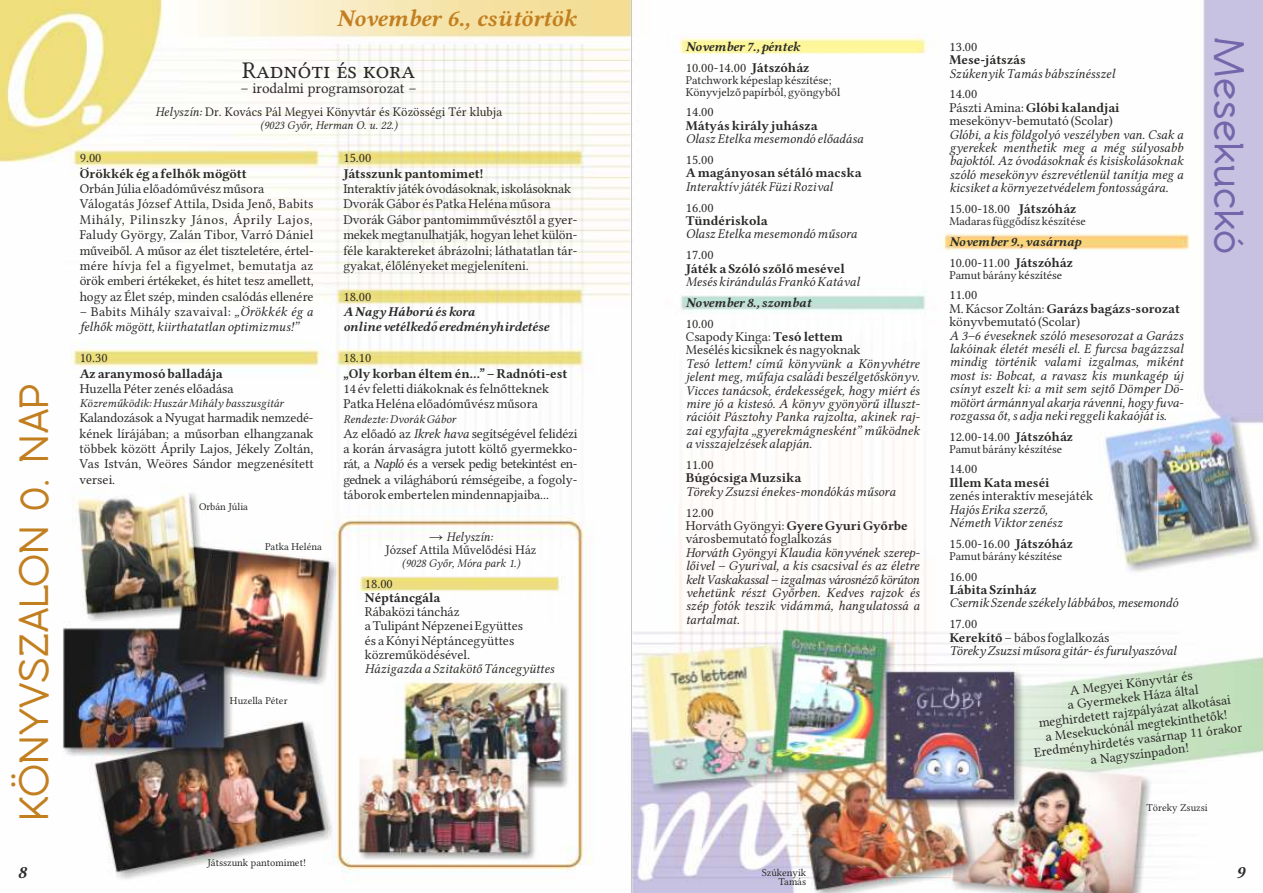
<style>
.page{position:relative;width:1263px;height:893px;background:#fff}
.page>*{position:absolute;margin:0;border:0;box-sizing:border-box;transform-origin:0 0}
.t1{font:600 42px "Rawengulk";color:#c27f20}
.t2{font:600 42px "Rawengulk";color:#7466aa}
.t3{font:24px "Lin Libertine BI";color:#c27f20}
.t4{font:24px "Lin Libertine Capitals";color:#2b2a29}
.t5{font:18px "Lin Libertine BI";color:#2b2a29}
.t6{font:15px "Lin Libertine";color:#2b2a29}
.t7{font:13.5px/15.5px "Lin Libertine";color:#2b2a29}
.t8{font:13.5px/13.4px "Lin Libertine I";color:#2b2a29;text-align:justify}
.t9{font:13.5px "Lin Libertine B";color:#2b2a29}
.t10{font:13.5px/15.5px "Lin Libertine BI";color:#2b2a29}
.t11{font:13.5px "Lin Libertine";letter-spacing:.025em;color:#2b2a29}
.t12{font:13.2px "Lin Libertine";color:#2b2a29}
.t13{font:13.2px "Lin Libertine I";color:#2b2a29}
.t14{font:12px/11.9px "Lin Libertine";color:#2b2a29}
.t15{font:12px "Lin Libertine I";color:#2b2a29}
.t16{font:10.5px/9px "Lin Libertine";color:#2b2a29;text-align:right}
.s1{font-family:"Lin Libertine I"}
.s2{font-family:"Lin Libertine"}
.s3{font-family:"Lin Libertine B"}
</style>
<div class="page">
<img style="left:0;top:0;width:1263px;height:893px">
<hr style="left:631px;top:0;width:1px;height:893px;background:#c5c6c6">
<h1 class="t1" style="left:15px;top:821px;width:439px;rotate:-90deg">KÖNYVSZALON 0. NAP</h1>
<h2 class="t3" style="left:337px;top:5px;width:241px">November 6., csütörtök</h2>
<h2 class="t4" style="left:242px;top:56px;width:174px">Radnóti és kora</h2>
<p class="t6" style="left:241px;top:80px;width:178px">– irodalmi programsorozat –</p>
<p class="t12" style="left:155px;top:105px;width:348px"><span class="s1">Helyszín:</span> Dr. Kovács Pál Megyei Könyvtár és Közösségi Tér klubja</p>
<p class="t15" style="left:260px;top:118px;width:139px">(9023 Győr, Herman O. u. 22.)</p>
<p class="t7" style="left:80px;top:150px;width:23px">9.00</p>
<p class="t9" style="left:80px;top:165px;width:168px">Örökkék éga felhők mögött</p>
<p class="t7" style="left:80px;top:181px;width:236px">Orbán Júlia előadóművész műsora Válogatás József Attila, Dsida Jenő, Babits Mihály, Pilinszky János, Áprily Lajos, Faludy György, Zalán Tibor, Varró Dániel műveiből. A műsor az élet tiszteletére, értel&shy;mére hívja fel a figyelmet, bemutatja az örök emberi értékeket, és hitet tesz amellett, hogy az Élet szép, minden csalódás ellenére</p>
<p class="t11" style="left:80px;top:304px;width:235px">– Babits Mihály szavaival: <span class="s1">„Örökkék ég a</span></p>
<p class="t8" style="left:80px;top:320px;width:220px">felhők mögött, kiirthatatlan optimizmus!”</p>
<p class="t7" style="left:80px;top:350px;width:30px">10.30</p>
<p class="t9" style="left:80px;top:366px;width:145px">Az aranymosó balladája</p>
<p class="t7" style="left:80px;top:381px;width:156px">Huzella Péter zenés előadása</p>
<p class="t15" style="left:80px;top:396px;width:205px">Közreműködik: Huszár Mihály basszusgitár</p>
<p class="t7" style="left:80px;top:410px;width:235px;text-align:justify">Kalandozások a Nyugat harmadik nemzedé&shy;kének lírájában; a műsorban elhangzanak többek között Áprily Lajos, Jékely Zoltán, Vas István, Weöres Sándor megzenésített versei.</p>
<p class="t16" style="left:199px;top:502px;width:50px">Orbán Júlia</p>
<p class="t16" style="left:265px;top:542px;width:58px">Patka Heléna</p>
<p class="t16" style="left:230px;top:696px;width:59px">Huzella Péter</p>
<p class="t7" style="left:343px;top:150px;width:30px">15.00</p>
<p class="t9" style="left:343px;top:165px;width:141px">Játsszunk pantomimet!</p>
<p class="t7" style="left:343px;top:181px;width:235px">Interaktív játékóvodásoknak,iskolásoknak Dvorák Gábor és Patka Heléna műsora Dvorák Gábor pantomimművésztől a gyer&shy;mekek megtanulhatják, hogyan lehet külön&shy;féle karaktereket ábrázolni; láthatatlan tár&shy;gyakat, élőlényeket megjeleníteni.</p>
<p class="t7" style="left:343px;top:289px;width:30px">18.00</p>
<p class="t10" style="left:343px;top:304px;width:207px">A Nagy Háború és kora<br>online vetélkedő eredményhirdetése</p>
<p class="t7" style="left:343px;top:350px;width:30px">18.10</p>
<p class="t9" style="left:343px;top:366px;width:225px">„Oly korban éltem én…” – Radnóti-est</p>
<p class="t7" style="left:343px;top:381px;width:207px">14 év feletti diákoknak és felnőtteknek<br>Patka Heléna előadóművész műsora</p>
<p class="t15" style="left:343px;top:412px;width:114px">Rendezte: Dvorák Gábor</p>
<p class="t7" style="left:343px;top:425px;width:236px;text-align:justify">Az előadó az <span class="s1">Ikrek hava</span> segítségével felidézi a korán árvaságra jutott költő gyermekko&shy;rát, a <span class="s1">Napló</span> és a versek pedig betekintést en&shy;gednek a világháború rémségeibe, a fogoly&shy;táborok embertelen mindennapjaiba...</p>
<p class="t13" style="left:429px;top:529px;width:66px"><span class="s2">→</span> Helyszín:</p>
<p class="t12" style="left:386px;top:543px;width:152px">József Attila Művelődési Ház</p>
<p class="t15" style="left:402px;top:556px;width:120px">(9028 Győr, Móra park 1.)</p>
<p class="t7" style="left:365px;top:576px;width:30px">18.00</p>
<p class="t9" style="left:365px;top:590px;width:77px">Néptáncgála</p>
<p class="t7" style="left:365px;top:605px;width:160px;line-height:14.1px">Rábaközi táncház<br>a Tulipánt Népzenei Együttes és a Kónyi Néptáncegyüttes közreműködésével.</p>
<p class="t8" style="left:365px;top:662px;width:191px">Házigazda a Szitakötő Táncegyüttes</p>
<p class="t10" style="left:686px;top:39px;width:116px">November 7., péntek</p>
<p class="t7" style="left:686px;top:60px;width:125px">10.00-14.00 <span class="s3">Játszóház</span></p>
<p class="t14" style="left:686px;top:74px;width:156px">Patchwork képeslap készítése;<br>Könyvjelző papírból, gyöngyből</p>
<p class="t7" style="left:686px;top:104px;width:30px">14.00</p>
<p class="t9" style="left:686px;top:118px;width:133px">Mátyás király juhásza</p>
<p class="t8" style="left:686px;top:132px;width:179px">Olasz Etelka mesemondó előadása</p>
<p class="t7" style="left:686px;top:152px;width:30px">15.00</p>
<p class="t9" style="left:686px;top:165px;width:177px">A magányosan sétáló macska</p>
<p class="t8" style="left:686px;top:180px;width:149px">Interaktív játék Füzi Rozival</p>
<p class="t7" style="left:686px;top:199px;width:30px">16.00</p>
<p class="t9" style="left:686px;top:213px;width:84px">Tündériskola</p>
<p class="t8" style="left:686px;top:227px;width:173px">Olasz Etelka mesemondó műsora</p>
<p class="t7" style="left:686px;top:247px;width:30px">17.00</p>
<p class="t9" style="left:686px;top:260px;width:161px">Játék a Szóló szőlő mesével</p>
<p class="t8" style="left:686px;top:275px;width:175px">Mesés kirándulás Frankó Katával</p>
<p class="t10" style="left:686px;top:295px;width:127px">November 8., szombat</p>
<p class="t7" style="left:686px;top:317px;width:176px;line-height:13.4px">10.00<br>Csapody Kinga: <span class="s3">Tesó lettem<br></span>Mesélés kicsiknek és nagyoknak</p>
<p class="t8" style="left:686px;top:357px;width:236px">Tesó lettem! című könyvünk a Könyvhétre jelent meg, műfaja családi beszélgetőskönyv.<br>Vicces tanácsok, érdekességek, hogy miért és mire jó a kistesó. A könyv gyönyörű illuszt&shy;rációit Pásztohy Panka rajzolta, akinek raj&shy;zai egyfajta „gyerekmágnesként” működnek a visszajelzések alapján.</p>
<p class="t7" style="left:686px;top:457px;width:30px">11.00</p>
<p class="t9" style="left:686px;top:470px;width:117px">Búgócsiga Muzsika</p>
<p class="t8" style="left:686px;top:485px;width:211px">Töreky Zsuzsi énekes-mondókás műsora</p>
<p class="t7" style="left:686px;top:504px;width:30px">12.00</p>
<p class="t9" style="left:686px;top:518px;width:223px"><span class="s2">Horváth Gyöngyi:</span> Gyere Gyuri Győrbe</p>
<p class="t7" style="left:686px;top:531px;width:147px">városbemutató foglalkozás</p>
<p class="t8" style="left:686px;top:546px;width:236px">Horváth Gyöngyi Klaudia könyvének szerep&shy;lőivel – Gyurival, a kis csacsival és az életre kelt Vaskakassal – izgalmas városnéző körúton vehetünk részt Győrben. Kedves rajzok és szép fotók teszik vidámmá, hangulatossá a tartalmat.</p>
<p class="t7" style="left:949px;top:39px;width:30px">13.00</p>
<p class="t9" style="left:949px;top:52px;width:78px">Mese-játszás</p>
<p class="t8" style="left:949px;top:67px;width:167px">Szúkenyik Tamás bábszínésszel</p>
<p class="t7" style="left:949px;top:86px;width:30px">14.00</p>
<p class="t9" style="left:949px;top:100px;width:172px"><span class="s2">Pászti Amina:</span> Glóbi kalandjai</p>
<p class="t7" style="left:949px;top:113px;width:165px">mesekönyv-bemutató (Scolar)</p>
<p class="t8" style="left:949px;top:128px;width:235px">Glóbi, a kis földgolyó veszélyben van. Csak a gyerekek menthetik meg a még súlyosabb bajoktól. Az óvodásoknak és kisiskolásoknak szóló mesekönyv észrevétlenül tanítja meg a kicsiket a környezetvédelem fontosságára.</p>
<p class="t7" style="left:949px;top:201px;width:129px">15.00-18.00 <span class="s3">Játszóház</span></p>
<p class="t14" style="left:949px;top:215px;width:138px">Madaras függődísz készítése</p>
<p class="t10" style="left:949px;top:234px;width:133px">November 9., vasárnap</p>
<p class="t7" style="left:949px;top:255px;width:125px">10.00-11.00 <span class="s3">Játszóház</span></p>
<p class="t14" style="left:949px;top:269px;width:114px">Pamut bárány készítése</p>
<p class="t7" style="left:949px;top:287px;width:30px">11.00</p>
<p class="t9" style="left:949px;top:301px;width:232px"><span class="s2">M. Kácsor Zoltán:</span> Garázs bagázs-sorozat</p>
<p class="t7" style="left:949px;top:314px;width:132px">könyvbemutató (Scolar)</p>
<p class="t8" style="left:949px;top:328px;width:236px">A 3–6 éveseknek szóló mesesorozat a Garázs lakóinak életét meséli el. E furcsa bagázzsal mindig történik valami izgalmas, miként most is: Bobcat, a ravasz kis munkagép új csínyt eszelt ki: a mit sem sejtő Dömper Dö&shy;mötört ármánnyal akarja rávenni, hogy fuva&shy;rozgassa őt, s adja neki reggeli kakaóját is.</p>
<p class="t7" style="left:949px;top:429px;width:125px">12.00-14.00 <span class="s3">Játszóház</span></p>
<p class="t14" style="left:949px;top:443px;width:114px">Pamut bárány készítése</p>
<p class="t7" style="left:949px;top:461px;width:30px">14.00</p>
<p class="t9" style="left:949px;top:475px;width:102px">Illem Kata meséi</p>
<p class="t7" style="left:949px;top:488px;width:145px">zenés interaktív mesejáték</p>
<p class="t8" style="left:949px;top:503px;width:115px">Hajós Erika szerző,<br>Németh Viktor zenész</p>
<p class="t7" style="left:949px;top:536px;width:125px">15.00-16.00 <span class="s3">Játszóház</span></p>
<p class="t14" style="left:949px;top:550px;width:114px">Pamut bárány készítése</p>
<p class="t7" style="left:949px;top:568px;width:30px">16.00</p>
<p class="t9" style="left:949px;top:582px;width:89px">Lábita Színház</p>
<p class="t8" style="left:949px;top:596px;width:230px">Csernik Szende székelylábbábos,mesemondó</p>
<p class="t7" style="left:949px;top:617px;width:162px;line-height:13.4px">17.00<br><span class="s3">Kerekítő</span> – bábos foglalkozás</p>
<p class="t8" style="left:949px;top:644px;width:229px">TörekyZsuzsiműsora gitár- ésfurulyaszóval</p>
<h1 class="t2" style="left:1248px;top:37px;width:218px;rotate:90deg">Mesekuckó</h1>
<p class="t7" style="left:1026px;top:689px;width:211px;line-height:14.2px;text-align:center;rotate:-7deg">A Megyei Könyvtár és<br>a Gyermekek Háza által<br>meghirdetett rajzpályázat alkotásai<br>a Mesekuckónál megtekinthetők!<br>Eredményhirdetés vasárnap 11 órakor a Nagyszínpadon!</p>
<p class="t16" style="left:1146px;top:803px;width:63px">Töreky Zsuzsi</p>
<p class="t16" style="left:208px;top:858px;width:100px">Játsszunk pantomimet!</p>
<h3 class="t5" style="left:18px;top:861px;width:11px">8</h3>
<h3 class="t5" style="left:1236px;top:861px;width:11px">9</h3>
<p class="t16" style="left:762px;top:868px;width:46px">Szúkenyik<br>Tamás</p>
</div>
